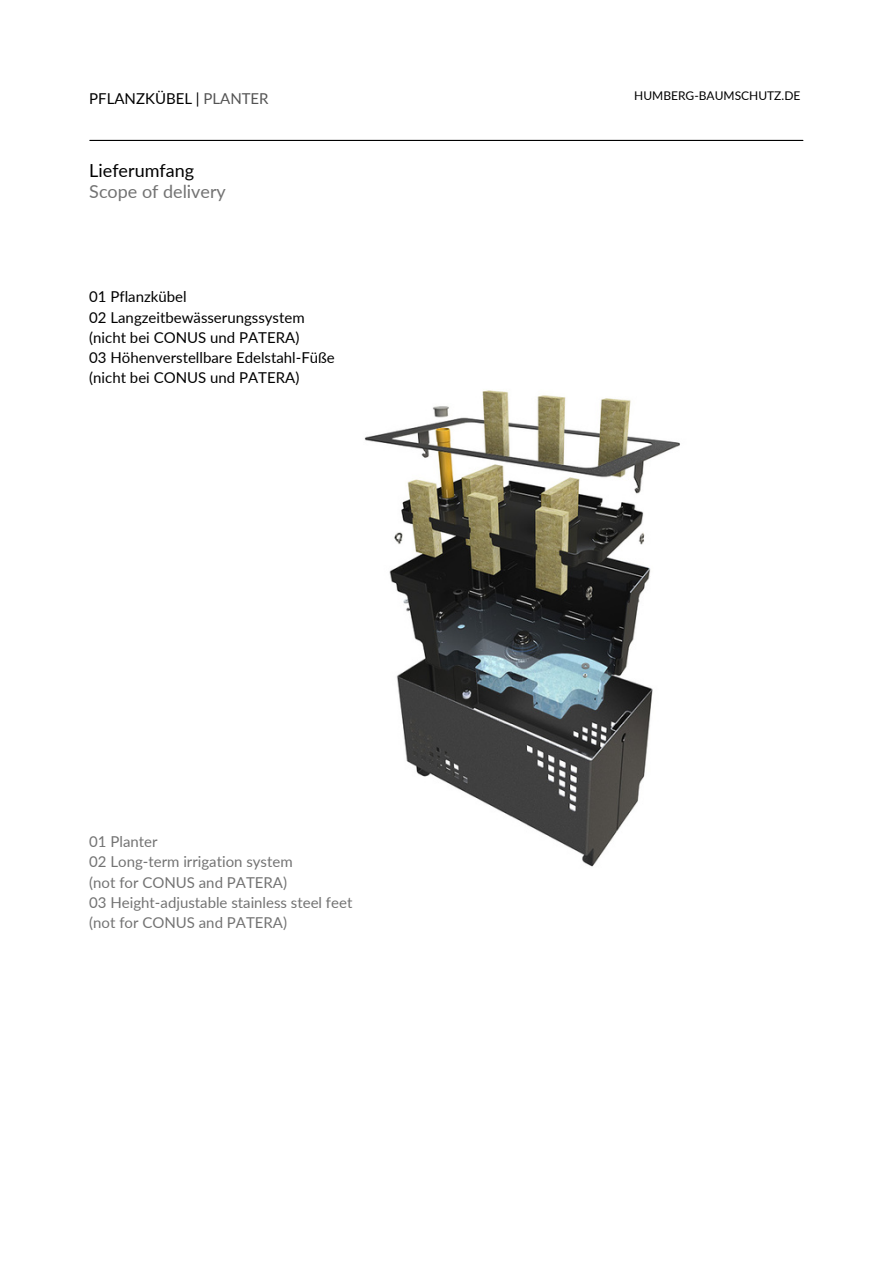
<style>
.page{position:relative;width:893px;height:1264px;background:#fff}
.page>*{position:absolute;margin:0;border:0;box-sizing:border-box;transform-origin:0 0}
.t1{font:18px "Lato";color:#737373}
.t2{font:18px "Lato";color:#000}
.t3{font:15px/20.2px "Lato";color:#000}
.t4{font:15px/20.2px "Lato";color:#737373}
.t5{font:12px "Lato";color:#000}
.s1{color:#545454}
</style>
<div class="page">
<hr style="left:90px;top:140px;width:712px;height:1px;background:#000">
<img style="left:364px;top:390px;width:316px;height:477px">
<p class="t3" style="left:89px;top:87px;width:181px">PFLANZKÜBEL | <span class="s1">PLANTER</span></p>
<p class="t5" style="left:634px;top:87px;width:167px">HUMBERG-BAUMSCHUTZ.DE</p>
<p class="t2" style="left:89px;top:157px;width:106px">Lieferumfang</p>
<p class="t1" style="left:89px;top:178px;width:138px">Scope of delivery</p>
<p class="t3" style="left:89px;top:286px;width:247px">01 Pflanzkübel<br>02 Langzeitbewässerungssystem (nicht bei CONUS und PATERA)<br>03 Höhenverstellbare Edelstahl-Füße (nicht bei CONUS und PATERA)</p>
<p class="t4" style="left:89px;top:831px;width:265px">01 Planter<br>02 Long-term irrigation system<br>(not for CONUS and PATERA)<br>03 Height-adjustable stainless steel feet (not for CONUS and PATERA)</p>
</div>
